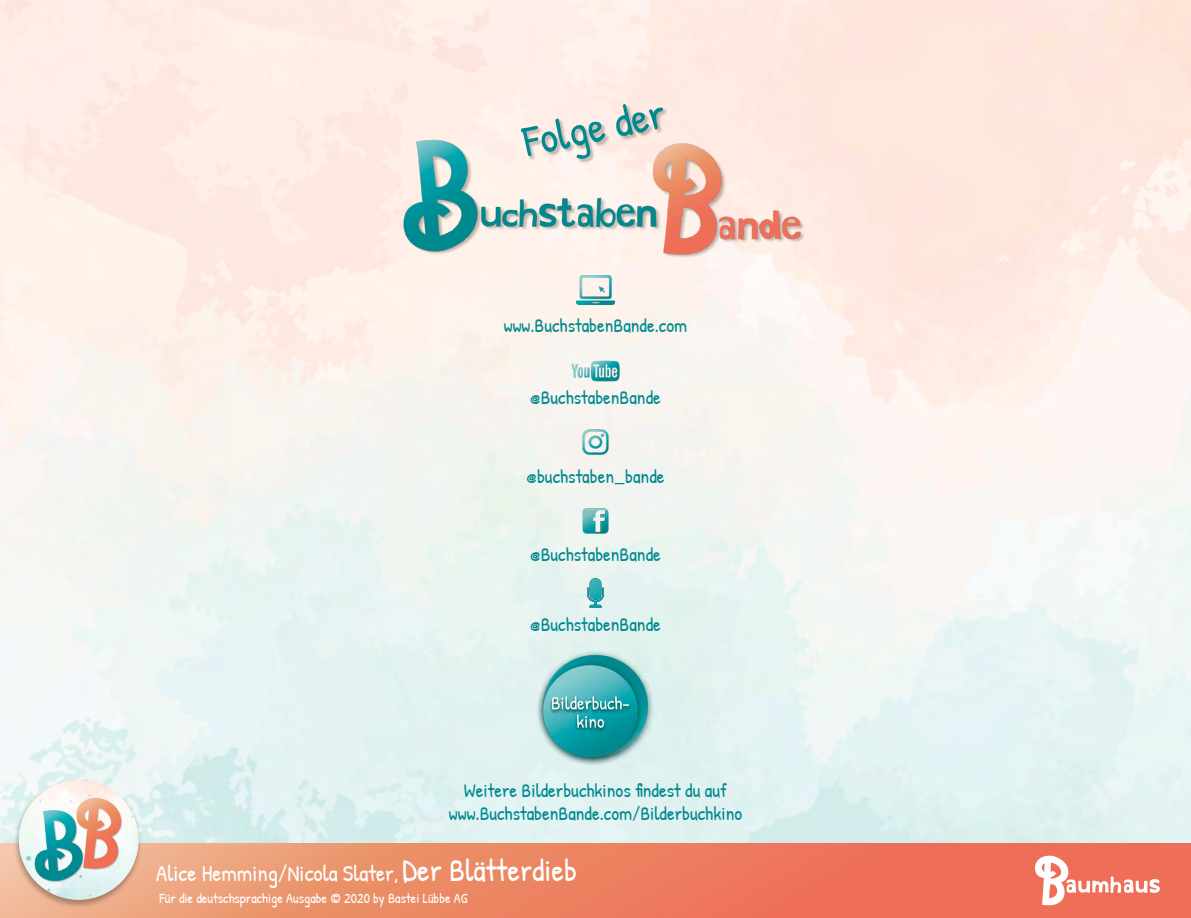
<style>
.page{position:relative;width:1191px;height:918px;background:#fff}
.page>*{position:absolute;margin:0;border:0;box-sizing:border-box;transform-origin:0 0}
.t1{font:43.75px "Patrick Hand";color:#00898f}
.t2{font:22.75px "Patrick Hand";color:#fff}
.t3{font:19.25px/23.1px "Patrick Hand";color:#00898f;text-align:center}
.t4{font:14px "Patrick Hand";color:#fff}
.s1{font-size:31.5px}
</style>
<div class="page">
<img style="left:0;top:0;width:1191px;height:843px">
<svg style="left:0;top:843px;width:1191px;height:75px;background:#ed8364"></svg>
<img style="left:583px;top:508px;width:25px;height:25px">
<img style="left:582px;top:428px;width:27px;height:28px">
<img style="left:569px;top:358px;width:53px;height:26px">
<img style="left:587px;top:578px;width:17px;height:29px">
<img style="left:576px;top:275px;width:39px;height:29px">
<div style="left:521px;top:105px;width:146px;height:59px;background:#65564b;opacity:.4"></div>
<svg style="left:1035px;top:855px;width:124px;height:50px"></svg>
<img style="left:536px;top:649px;width:118px;height:118px">
<img style="left:401px;top:139px;width:399px;height:120px">
<div style="left:12px;top:778px;width:130px;height:130px;background:#000;opacity:.3"></div>
<img style="left:19px;top:780px;width:119px;height:119px;border-radius:60px">
<h1 class="t1" style="left:517px;top:112px;width:145px;rotate:-12deg">Folge der</h1>
<p class="t3" style="left:504px;top:313px;width:185px">www.BuchstabenBande.com</p>
<p class="t3" style="left:530px;top:385px;width:132px">@BuchstabenBande</p>
<p class="t3" style="left:526px;top:464px;width:139px">@buchstaben_bande</p>
<p class="t3" style="left:530px;top:543px;width:132px">@BuchstabenBande</p>
<p class="t3" style="left:530px;top:613px;width:132px">@BuchstabenBande</p>
<p class="t3" style="left:449px;top:778px;width:295px">Weitere Bilderbuchkinos findest du auf www.BuchstabenBande.com/Bilderbuchkino</p>
<p class="t2" style="left:156px;top:857px;width:422px">Alice Hemming/Nicola Slater, <span class="s1">Der Blätterdieb</span></p>
<p class="t4" style="left:159px;top:888px;width:309px">Für die deutschsprachige Ausgabe © 2020 by Bastei Lübbe AG</p>
</div>
